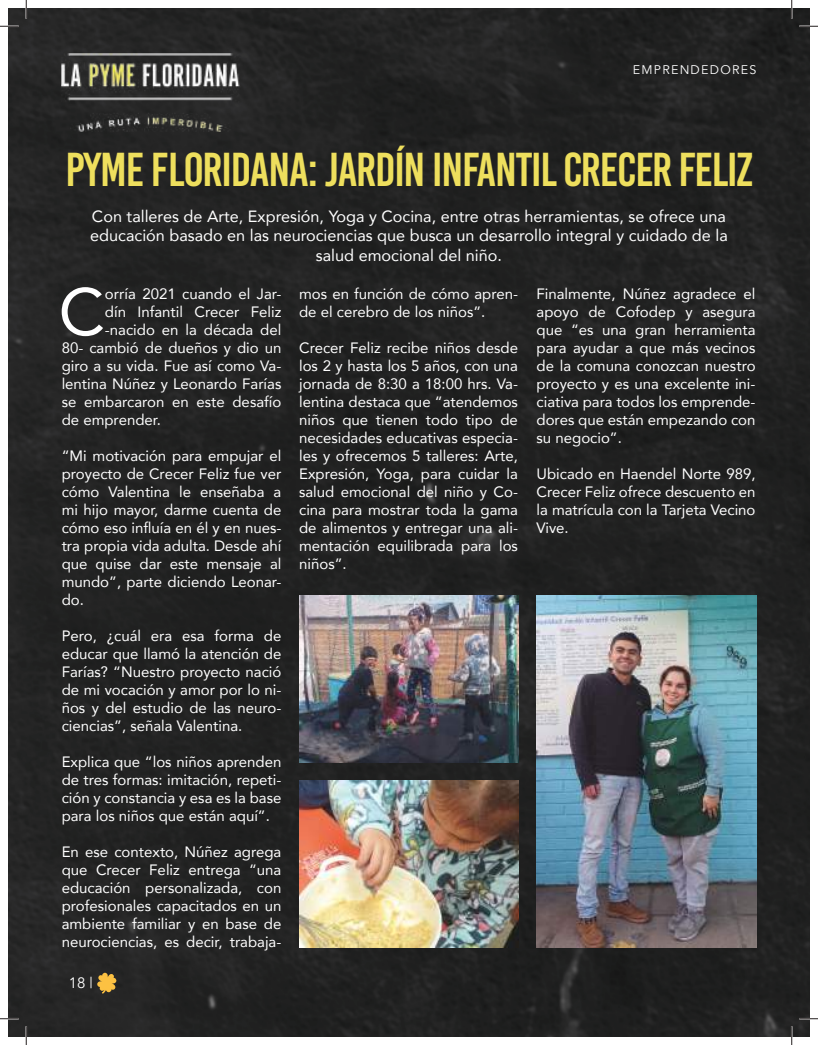
<style>
.page{position:relative;width:818px;height:1045px;background:#fff}
.page>*{position:absolute;margin:0;border:0;box-sizing:border-box;transform-origin:0 0}
.t1{font:65.88px "Avenir";color:#fff}
.t2{font:47.5px "Bebas Kai";letter-spacing:-.025em;color:#eedf5d}
.t3{font:16.25px/19.5px "Avenir";color:#fff;text-align:center}
.t4{font:15px/18px "Avenir";color:#fff;text-align:justify}
.t5{font:15px "Avenir";color:#fff}
.t6{font:12.5px "Avenir";letter-spacing:.1em;color:#fff}
</style>
<div class="page">
<div style="left:9px;top:9px;width:800px;height:1027px;background:#212222"></div>
<svg style="left:97px;top:972px;width:19px;height:21px"></svg>
<img style="left:62px;top:54px;width:188px;height:78px">
<img style="left:536px;top:595px;width:220px;height:353px">
<img style="left:299px;top:780px;width:220px;height:168px">
<img style="left:299px;top:595px;width:220px;height:167px">
<svg style="left:0;top:25px;width:19px;height:2px"></svg>
<svg style="left:799px;top:25px;width:19px;height:2px"></svg>
<svg style="left:0;top:1018px;width:19px;height:1px"></svg>
<svg style="left:799px;top:1018px;width:19px;height:1px"></svg>
<svg style="left:25px;top:0;width:2px;height:19px"></svg>
<svg style="left:25px;top:1026px;width:2px;height:19px"></svg>
<svg style="left:791px;top:0;width:1px;height:19px"></svg>
<svg style="left:791px;top:1026px;width:1px;height:19px"></svg>
<p class="t6" style="left:633px;top:62px;width:125px">EMPRENDEDORES</p>
<h2 class="t2" style="left:65px;top:144px;width:689px">PYME FLORIDANA: JARDÍN INFANTIL CRECER FELIZ</h2>
<p class="t3" style="left:90px;top:206px;width:639px">Con talleres de Arte, Expresión, Yoga y Cocina, entre otras herramientas, se ofrece una educación basado en las neurociencias que busca un desarrollo integral y cuidado de la salud emocional del niño.</p>
<h1 class="t1" style="left:59px;top:259px;width:48px">C</h1>
<p class="t4" style="left:105px;top:284px;width:178px">orría 2021 cuando el Jar-</p>
<p class="t4" style="left:105px;top:302px;width:178px">dín Infantil Crecer Feliz</p>
<p class="t4" style="left:105px;top:320px;width:178px">-nacido en la década del</p>
<p class="t4" style="left:62px;top:338px;width:221px">80- cambió de dueños y dio un</p>
<p class="t4" style="left:62px;top:356px;width:221px">giro a su vida. Fue así como Va-</p>
<p class="t4" style="left:62px;top:374px;width:221px">lentina Núñez y Leonardo Farías</p>
<p class="t4" style="left:62px;top:392px;width:221px">se embarcaron en este desafío</p>
<p class="t4" style="left:62px;top:410px;width:101px">de emprender.</p>
<p class="t4" style="left:62px;top:446px;width:221px">“Mi motivación para empujar el proyecto de Crecer Feliz fue ver cómo Valentina le enseñaba a mi hijo mayor, darme cuenta de cómo eso influía en él y en nues&shy;tra propia vida adulta. Desde ahí que quise dar este mensaje al mundo”, parte diciendo Leonar&shy;do.</p>
<p class="t4" style="left:62px;top:626px;width:221px">Pero, ¿cuál era esa forma de educar que llamó la atención de Farías? “Nuestro proyecto nació de mi vocación y amor por lo ni&shy;ños y del estudio de las neuro&shy;ciencias”, señala Valentina.</p>
<p class="t4" style="left:62px;top:752px;width:221px">Explica que “los niños aprenden de tres formas: imitación, repeti&shy;ción y constancia y esa es la base para los niños que están aquí”.</p>
<p class="t4" style="left:62px;top:842px;width:221px">En ese contexto, Núñez agrega que Crecer Feliz entrega “una educación personalizada, con profesionales capacitados en un ambiente familiar y en base de neurociencias, es decir, trabaja-</p>
<p class="t5" style="left:69px;top:973px;width:26px">18 |</p>
<p class="t4" style="left:299px;top:284px;width:220px">mos en función de cómo apren&shy;de el cerebro de los niños”.</p>
<p class="t4" style="left:299px;top:338px;width:220px">Crecer Feliz recibe niños desde los 2 y hasta los 5 años, con una jornada de 8:30 a 18:00 hrs. Va&shy;lentina destaca que “atendemos niños que tienen todo tipo de necesidades educativas especia&shy;les y ofrecemos 5 talleres: Arte, Expresión, Yoga, para cuidar la salud emocional del niño y Co&shy;cina para mostrar toda la gama de alimentos y entregar una ali&shy;mentación equilibrada para los niños”.</p>
<p class="t4" style="left:536px;top:284px;width:220px">Finalmente, Núñez agradece el apoyo de Cofodep y asegura que “es una gran herramienta para ayudar a que más vecinos de la comuna conozcan nuestro proyecto y es una excelente ini&shy;ciativa para todos los emprende&shy;dores que están empezando con su negocio”.</p>
<p class="t4" style="left:536px;top:464px;width:220px">Ubicado en Haendel Norte 989, Crecer Feliz ofrece descuento en la matrícula con la Tarjeta Vecino Vive.</p>
</div>
